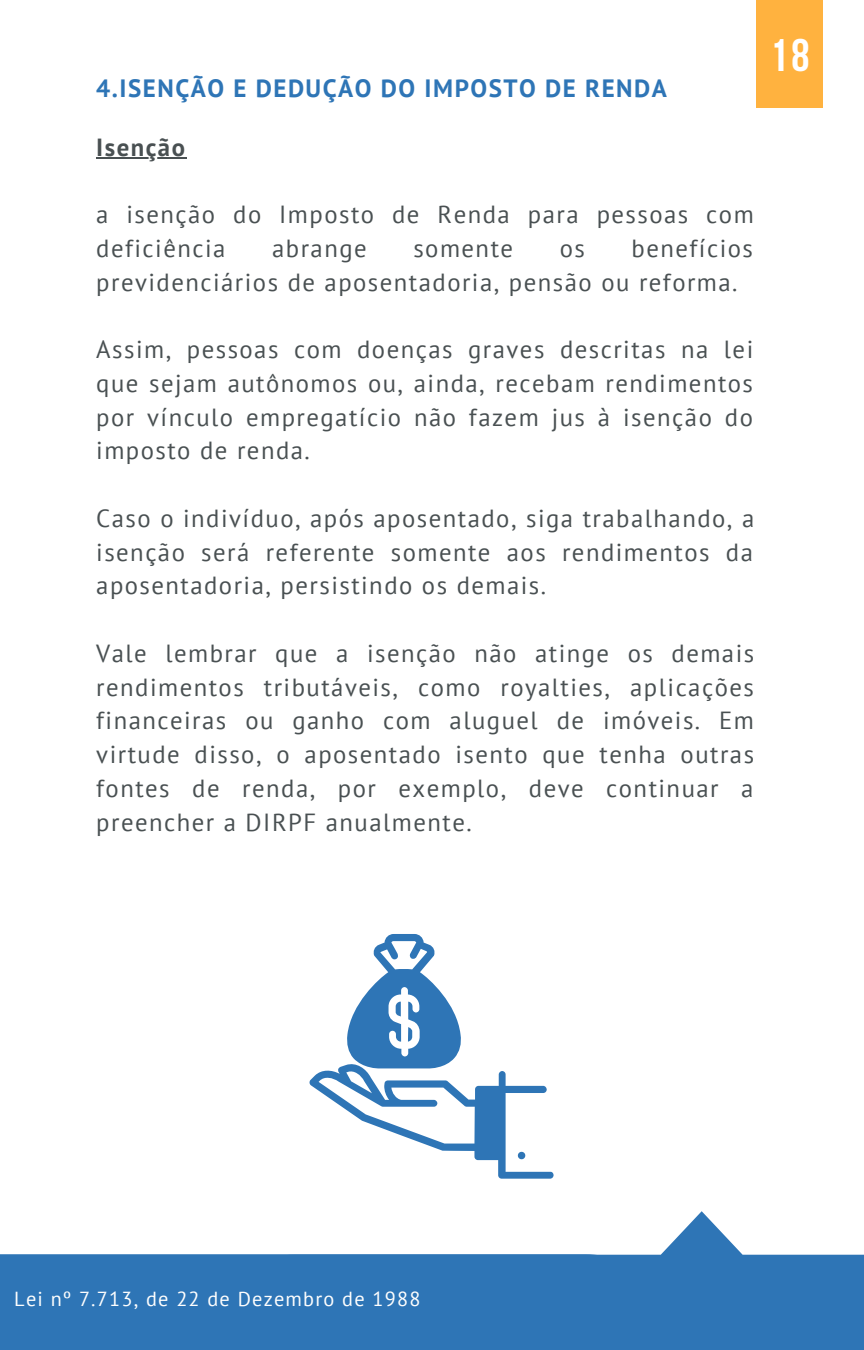
<style>
.page{position:relative;width:864px;height:1350px;background:#fff}
.page>*{position:absolute;margin:0;border:0;box-sizing:border-box;transform-origin:0 0}
.t1{font:700 45.45px "Bebas Neue";color:#fff}
.t2{font:700 24.97px "PT Sans";letter-spacing:.06em;color:#2e75b6}
.t3{font:24.75px/33.8px "PT Sans";letter-spacing:.06em;color:#495052;text-align:justify}
.t4{font:700 24.75px "PT Sans";letter-spacing:.06em;color:#495052}
.t5{font:20.25px "PT Sans";letter-spacing:.06em;color:#fefefe}
</style>
<div class="page">
<hr style="left:96px;top:157px;width:90px;height:2px;background:#495052">
<svg style="left:309px;top:934px;width:245px;height:245px"></svg>
<div style="left:756px;top:3px;width:66px;height:104px;background:#ffb23f"></div>
<div style="left:756px;top:0;width:66px;height:77px;background:#ffb23f"></div>
<svg style="left:661px;top:1211px;width:203px;height:139px;fill:#2e75b6"></svg>
<div style="left:0;top:1254px;width:671px;height:96px;background:#2e75b6"></div>
<p class="t2" style="left:96px;top:72px;width:572px">4.ISENÇÃO E DEDUÇÃO DO IMPOSTO DE RENDA</p>
<p class="t4" style="left:96px;top:130px;width:90px">Isenção</p>
<p class="t3" style="left:96px;top:197px;width:659px">a isenção do Imposto de Renda para pessoas com deficiência</p>
<p class="t3" style="left:96px;top:231px;width:658px;text-indent:535px">benefícios previdenciários de aposentadoria, pensão ou reforma.</p>
<p class="t3" style="left:272px;top:231px;width:96px">abrange</p>
<p class="t3" style="left:413px;top:231px;width:101px">somente</p>
<p class="t3" style="left:560px;top:231px;width:27px">os</p>
<p class="t3" style="left:96px;top:332px;width:659px">Assim, pessoas com doenças graves descritas na lei que sejam autônomos ou, ainda, recebam rendimentos por vínculo empregatício não fazem jus à isenção do imposto de renda.</p>
<p class="t3" style="left:96px;top:501px;width:660px">Caso o indivíduo, após aposentado, siga trabalhando, a isenção será referente somente aos rendimentos da aposentadoria, persistindo os demais.</p>
<p class="t3" style="left:96px;top:636px;width:660px">Vale lembrar que a isenção não atinge os demais rendimentos tributáveis, como royalties, aplicações financeiras ou ganho com aluguel de imóveis. Em virtude disso, o aposentado isento que tenha outras fontes de renda, por exemplo, deve continuar a preencher a DIRPF anualmente.</p>
<h1 class="t1" style="left:770px;top:37px;width:41px">18</h1>
<h1 class="t1" style="left:770px;top:55px;width:41px">04</h1>
<p class="t5" style="left:14px;top:1286px;width:408px">Lei nº 7.713, de 22 de Dezembro de 1988</p>
</div>
